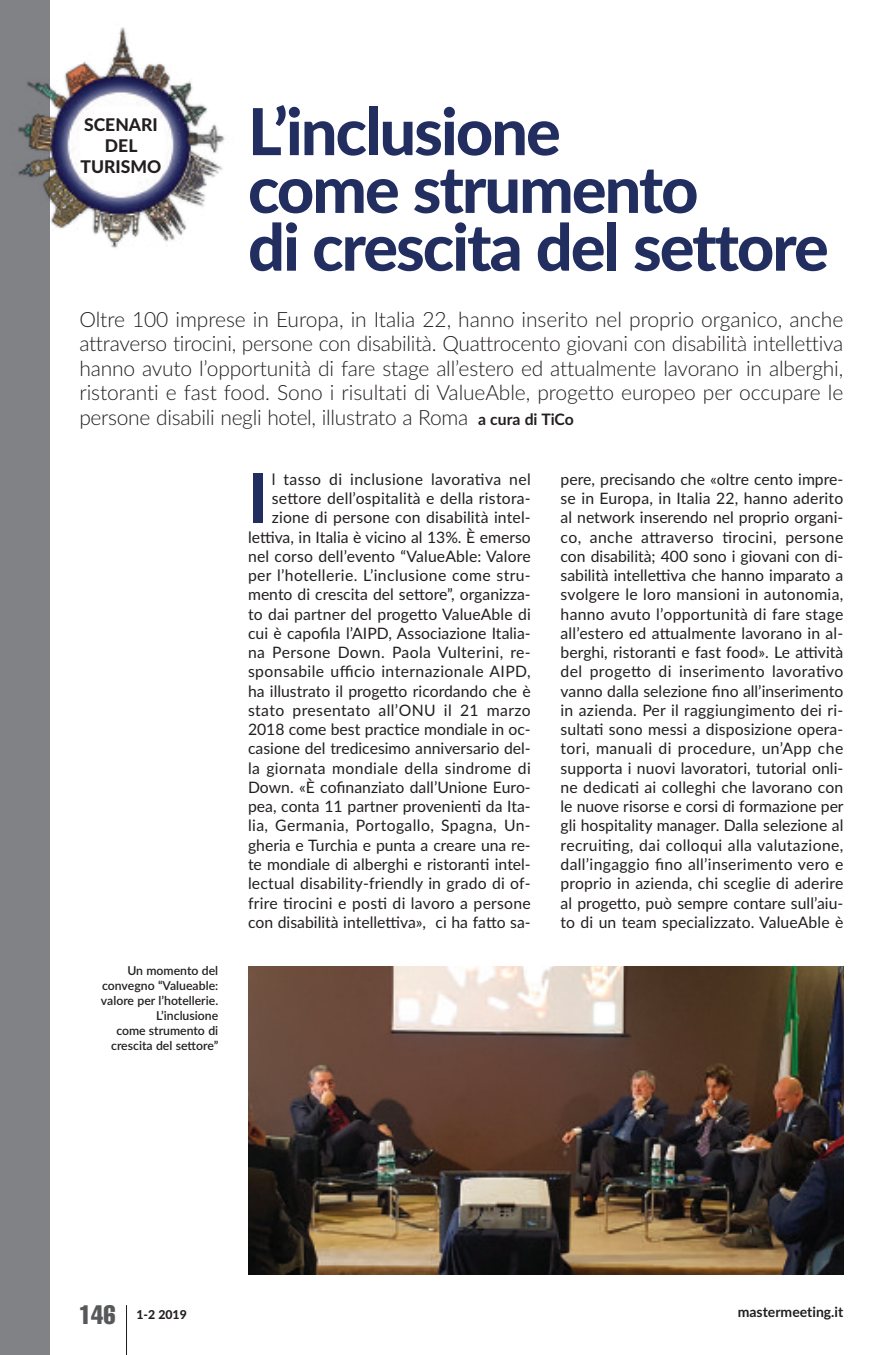
<style>
.page{position:relative;width:893px;height:1355px;background:#fff}
.page>*{position:absolute;margin:0;border:0;box-sizing:border-box;transform-origin:0 0}
.t1{font:700 68.77px "Lato";color:#222e5f}
.t2{font:800 64.75px/57.8px "Lato";color:#222e5f}
.t3{font:extra-condensed 26.25px "Helvetica";color:#57585a}
.t4{font:300 21px/24.5px "Lato";letter-spacing:-.015em;color:#231f20;text-align:justify}
.t5{font:800 17.5px/21px "Lato";color:#231f20;text-align:center}
.t6{font:15.75px/19.2px "Lato";letter-spacing:.005em;color:#231f20;text-align:justify}
.t7{font:700 14px "Lato";color:#231f20}
.t8{font:600 12.25px/14.9px "Lato";color:#231f20;text-align:right}
.t9{font:800 12.25px "Lato";color:#231f20}
.s1{font-weight:700;font-size:15.75px}
</style>
<div class="page">
<hr style="left:126px;top:1305px;width:1px;height:49px;background:#231f20">
<div style="left:0;top:0;width:50px;height:1354px;background:#808285"></div>
<img style="left:18px;top:27px;width:207px;height:221px">
<img style="left:248px;top:966px;width:595px;height:308px">
<p class="t5" style="left:81px;top:115px;width:82px">scenari del turismo</p>
<h2 class="t2" style="left:248px;top:104px;width:582px">l’inclusione<br>come strumento<br>di crescita del settore</h2>
<p class="t4" style="left:79px;top:307px;width:765px">Oltre 100 imprese in Europa, in Italia 22, hanno inserito nel proprio organico, anche attraverso tirocini, persone con disabilità. Quattrocento giovani con disabilità intellettiva hanno avuto l’opportunità di fare stage all’estero ed attualmente lavorano in alberghi, ristoranti e fast food. Sono i risultati di ValueAble, progetto europeo per occupare le persone disabili negli hotel, illustrato a Roma <span class="s1">a cura di TiCo</span></p>
<p class="t8" style="left:101px;top:963px;width:119px">Un momento del convegno “Valueable: valore per l’hotellerie.<br>L’inclusione<br>come strumento di crescita del settore”</p>
<p class="t6" style="left:248px;top:469px;width:284px;text-align:right">l tasso di inclusione lavorativa nel settore dell’ospitalità e della ristora&shy;zione di persone con disabilità intel&shy;lettiva, in Italia è vicino al 13%. È emerso nel corso dell’evento “ValueAble: Valore per l’hotellerie. L’inclusione come stru&shy;mento di crescita del settore”, organizza&shy;to dai partner del progetto ValueAble di cui è capofila l’AIPD, Associazione Italia&shy;na Persone Down. Paola Vulterini, re&shy;sponsabile ufficio internazionale AIPD, ha illustrato il progetto ricordando che è stato presentato all’ONU il 21 marzo 2018 come best practice mondiale in oc&shy;casione del tredicesimo anniversario del&shy;la giornata mondiale della sindrome di Down. «È cofinanziato dall’Unione Euro&shy;pea, conta 11 partner provenienti da Ita&shy;lia, Germania, Portogallo, Spagna, Un&shy;gheria e Turchia e punta a creare una re&shy;te mondiale di alberghi e ristoranti intel&shy;lectual disability-friendly in grado di of&shy;frire tirocini e posti di lavoro a persone con disabilità intellettiva», ci ha fatto sa-</p>
<h1 class="t1" style="left:248px;top:459px;width:22px">I</h1>
<p class="t6" style="left:561px;top:469px;width:285px">pere, precisando che «oltre cento impre&shy;se in Europa, in Italia 22, hanno aderito al network inserendo nel proprio organi&shy;co, anche attraverso tirocini, persone con disabilità; 400 sono i giovani con di&shy;sabilità intellettiva che hanno imparato a svolgere le loro mansioni in autonomia, hanno avuto l’opportunità di fare stage all’estero ed attualmente lavorano in al&shy;berghi, ristoranti e fast food». Le attività del progetto di inserimento lavorativo vanno dalla selezione fino all’inserimento in azienda. Per il raggiungimento dei ri&shy;sultati sono messi a disposizione opera&shy;tori, manuali di procedure, un’App che supporta i nuovi lavoratori, tutorial onli&shy;ne dedicati ai colleghi che lavorano con le nuove risorse e corsi di formazione per gli hospitality manager. Dalla selezione al recruiting, dai colloqui alla valutazione, dall’ingaggio fino all’inserimento vero e proprio in azienda, chi sceglie di aderire al progetto, può sempre contare sull’aiu&shy;to di un team specializzato. ValueAble è</p>
<h3 class="t3" style="left:79px;top:1305px;width:38px">146</h3>
<p class="t9" style="left:136px;top:1307px;width:52px">1-2 2019</p>
<p class="t7" style="left:738px;top:1303px;width:107px">mastermeeting.it</p>
</div>
